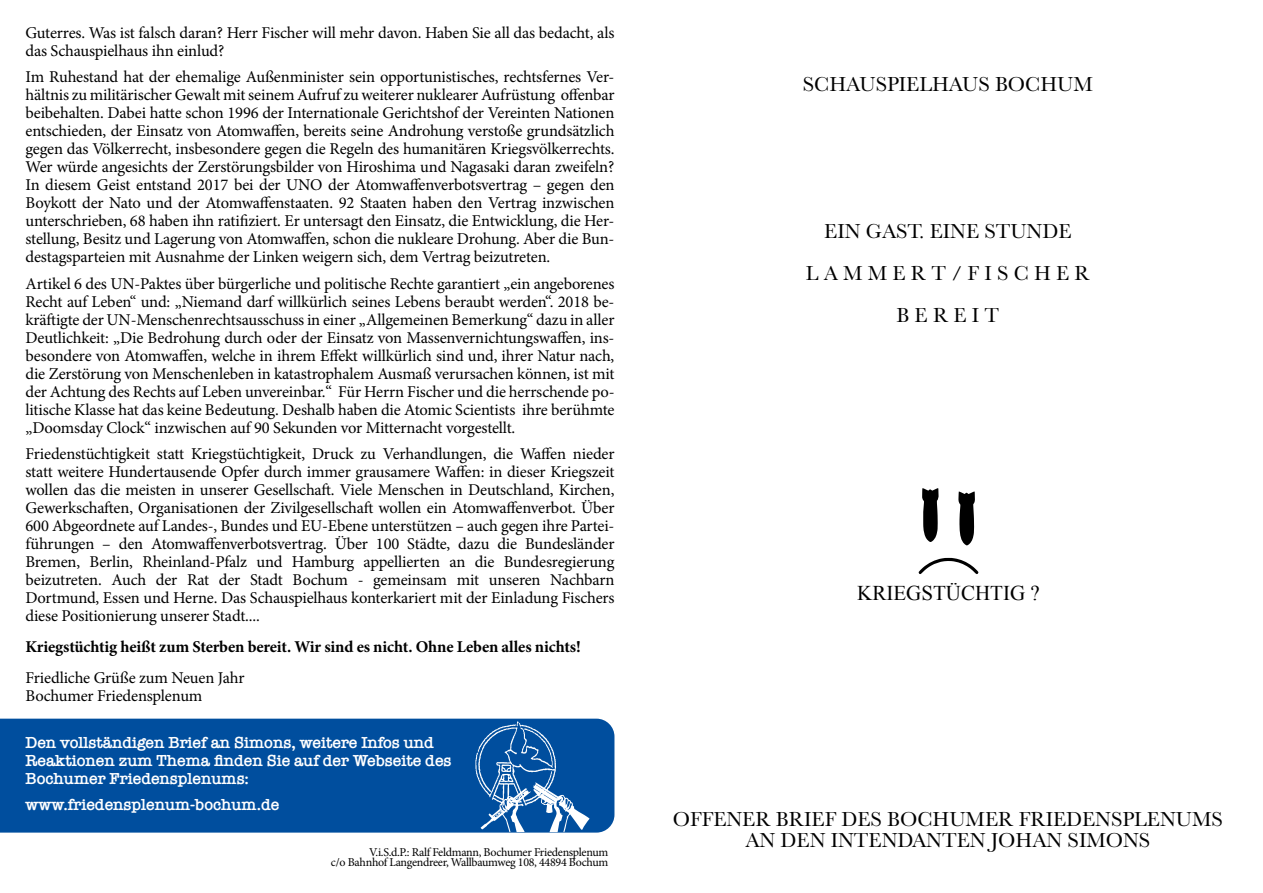
<style>
.page{position:relative;width:1263px;height:893px;background:#fff}
.page>*{position:absolute;margin:0;border:0;box-sizing:border-box;transform-origin:0 0}
.t1{font:21px/42px "Baskerville";color:#000;text-align:center}
.t2{font:21px "Times New Roman";color:#000}
.t3{font:16.5px/18px "Minion Pro";letter-spacing:-.01em;color:#000;text-align:justify}
.t4{font:600 16.5px/18px "American Typewriter";letter-spacing:-.01em;color:#fff}
.t5{font:700 16.5px "Minion Pro";letter-spacing:-.01em;color:#000}
.t6{font:12px/10.5px "Minion Pro";letter-spacing:-.025em;color:#000;text-align:right}
</style>
<div class="page">
<div style="left:0;top:719px;width:614px;height:114px;background:#004e9e"></div>
<svg style="left:918px;top:488px;width:60px;height:86px"></svg>
<svg style="left:475px;top:721px;width:115px;height:111px;background:#2d6daf"></svg>
<p class="t3" style="left:26px;top:23px;width:590px">Guterres. Was ist falsch daran? Herr Fischer will mehr davon. Haben Sie all das bedacht, als das Schauspielhaus ihn einlud?</p>
<p class="t3" style="left:26px;top:68px;width:590px">Im Ruhestand hat der ehemalige Außenminister sein opportunistisches, rechtsfernes Ver&shy;hältnis zu militärischer Gewalt mit seinem Aufruf zu weiterer nuklearer Aufrüstung offenbar beibehalten. Dabei hatte schon 1996 der Internationale Gerichtshof der Vereinten Nationen entschieden, der Einsatz von Atomwaffen, bereits seine Androhung verstoße grundsätzlich gegen das Völkerrecht, insbesondere gegen die Regeln des humanitären Kriegsvölkerrechts.<br>Wer würde angesichts der Zerstörungsbilder von Hiroshima und Nagasaki daran zweifeln?<br>In diesem Geist entstand 2017 bei der UNO der Atomwaffenverbotsvertrag – gegen den Boykott der Nato und der Atomwaffenstaaten. 92 Staaten haben den Vertrag inzwischen unterschrieben, 68 haben ihn ratifiziert. Er untersagt den Einsatz, die Entwicklung, die Her&shy;stellung, Besitz und Lagerung von Atomwaffen, schon die nukleare Drohung. Aber die Bun&shy;destagsparteien mit Ausnahme der Linken weigern sich, dem Vertrag beizutreten.</p>
<p class="t3" style="left:26px;top:274px;width:590px">Artikel 6 des UN-Paktes über bürgerliche und politische Rechte garantiert „ein angeborenes Recht auf Leben“ und: „Niemand darf willkürlich seines Lebens beraubt werden“. 2018 be&shy;kräftigte der UN-Menschenrechtsausschuss in einer „Allgemeinen Bemerkung“ dazu in aller Deutlichkeit: „Die Bedrohung durch oder der Einsatz von Massenvernichtungswaffen, ins&shy;besondere von Atomwaffen, welche in ihrem Effekt willkürlich sind und, ihrer Natur nach, die Zerstörung von Menschenleben in katastrophalem Ausmaß verursachen können, ist mit der Achtung des Rechts auf Leben unvereinbar.“ Für Herrn Fischer und die herrschende po&shy;litische Klasse hat das keine Bedeutung. Deshalb haben die Atomic Scientists ihre berühmte „Doomsday Clock“ inzwischen auf 90 Sekunden vor Mitternacht vorgestellt.</p>
<p class="t3" style="left:26px;top:445px;width:590px">Friedenstüchtigkeit statt Kriegstüchtigkeit, Druck zu Verhandlungen, die Waffen nieder statt weitere Hundertausende Opfer durch immer grausamere Waffen: in dieser Kriegszeit wollen das die meisten in unserer Gesellschaft. Viele Menschen in Deutschland, Kirchen, Gewerkschaften, Organisationen der Zivilgesellschaft wollen ein Atomwaffenverbot. Über 600 Abgeordnete auf Landes-, Bundes und EU-Ebene unterstützen – auch gegen ihre Partei&shy;führungen – den Atomwaffenverbotsvertrag. Über 100 Städte, dazu die Bundesländer Bremen, Berlin, Rheinland-Pfalz und Hamburg appellierten an die Bundesregierung beizutreten. Auch der Rat der Stadt Bochum - gemeinsam mit unseren Nachbarn Dortmund, Essen und Herne. Das Schauspielhaus konterkariert mit der Einladung Fischers diese Positionierung unserer Stadt....</p>
<p class="t5" style="left:26px;top:635px;width:557px">Kriegstüchtig heißt zum Sterben bereit. Wir sind es nicht. Ohne Leben alles nichts!</p>
<p class="t3" style="left:26px;top:668px;width:221px">Friedliche Grüße zum Neuen Jahr<br>Bochumer Friedensplenum</p>
<p class="t4" style="left:26px;top:733px;width:428px">Den vollständigen Brief an Simons, weitere Infos und<br>Reaktionen zum Thema finden Sie auf der Webseite des<br>Bochumer Friedensplenums:</p>
<p class="t4" style="left:26px;top:795px;width:256px">www.friedensplenum-bochum.de</p>
<p class="t6" style="left:331px;top:847px;width:279px">V.i.S.d.P.: Ralf Feldmann, Bochumer Friedensplenum<br>c/o Bahnhof Langendreer, Wallbaumweg 108, 44894 Bochum</p>
<p class="t1" style="left:803px;top:63px;width:291px">SCHAUSPIELHAUS BOCHUM</p>
<p class="t1" style="left:806px;top:210px;width:286px">EIN GAST. EINE STUNDE<br>L A M M E R T / F I S C H E R<br>B E R E I T</p>
<p class="t2" style="left:857px;top:578px;width:184px">KRIEGSTÜCHTIG ?</p>
<p class="t1" style="left:673px;top:809px;width:551px;line-height:21px">OFFENER BRIEF DES BOCHUMER FRIEDENSPLENUMS<br>AN DEN INTENDANTEN JOHAN SIMONS</p>
</div>
